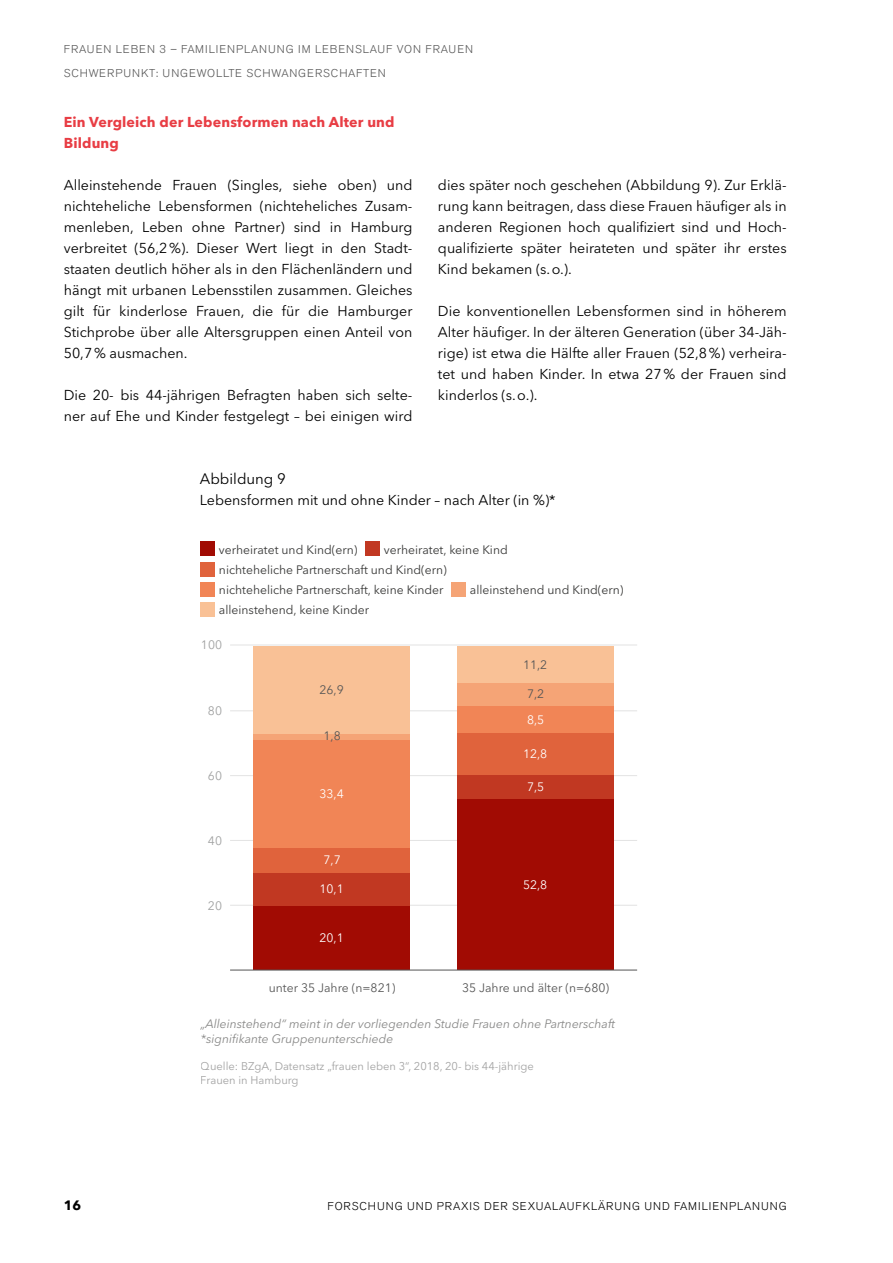
<style>
.page{position:relative;width:893px;height:1263px;background:#fff}
.page>*{position:absolute;margin:0;border:0;box-sizing:border-box;transform-origin:0 0}
.t1{font:15px "Avenir Next LT Pro";color:#000}
.t2{font:14.25px/21px "Avenir Next LT Pro";color:#000;text-align:justify}
.t3{font:700 14.25px/21px "Avenir Next LT Pro";letter-spacing:.01em;color:#e83d44}
.t4{font:700 13.5px "Avenir Next LT Pro";color:#000}
.t5{font:12.15px/20.2px "Avenir Next LT Pro";color:#383837}
.t6{font:italic 12.15px/15.1px "Avenir Next LT Pro";color:#878786}
.t7{font:12.15px "Avenir Next LT Pro";color:#565656}
.t8{font:12.15px "Avenir Next LT Pro";color:#fff}
.t9{font:12.15px "Avenir Next LT Pro";color:#a0a1a1}
.t10{font:300 11.25px/24px "Akzidenz Grotesk BQ";letter-spacing:.08em;color:#565656}
.t11{font:300 11.25px "Akzidenz Grotesk BQ";letter-spacing:.08em;color:#000}
.t12{font:11.1px/14.2px "Avenir Next LT Pro";color:#a3a3a3}
</style>
<div class="page">
<div style="left:201px;top:542px;width:14px;height:14px;background:#a10b03"></div>
<div style="left:366px;top:542px;width:14px;height:14px;background:#c13822"></div>
<div style="left:201px;top:562px;width:14px;height:14px;background:#e0633c"></div>
<div style="left:201px;top:582px;width:14px;height:14px;background:#f18556"></div>
<div style="left:452px;top:582px;width:14px;height:14px;background:#f5a476"></div>
<div style="left:201px;top:602px;width:14px;height:15px;background:#f9c196"></div>
<hr style="left:230px;top:644px;width:407px;height:1px;background:#e3e3e3">
<hr style="left:230px;top:710px;width:407px;height:1px;background:#e3e3e3">
<hr style="left:230px;top:775px;width:407px;height:1px;background:#e3e3e3">
<hr style="left:230px;top:840px;width:407px;height:1px;background:#e3e3e3">
<hr style="left:230px;top:905px;width:407px;height:1px;background:#e3e3e3">
<div style="left:253px;top:905px;width:157px;height:65px;background:#a10b03"></div>
<div style="left:253px;top:873px;width:157px;height:32px;background:#c13822"></div>
<div style="left:253px;top:847px;width:157px;height:26px;background:#e0633c"></div>
<div style="left:253px;top:739px;width:157px;height:108px;background:#f18556"></div>
<div style="left:253px;top:733px;width:157px;height:6px;background:#f5a476"></div>
<div style="left:253px;top:646px;width:157px;height:87px;background:#f9c196"></div>
<div style="left:457px;top:799px;width:156px;height:171px;background:#a10b03"></div>
<div style="left:457px;top:775px;width:156px;height:24px;background:#c13822"></div>
<div style="left:457px;top:733px;width:156px;height:42px;background:#e0633c"></div>
<div style="left:457px;top:706px;width:156px;height:27px;background:#f18556"></div>
<div style="left:457px;top:682px;width:156px;height:24px;background:#f5a476"></div>
<div style="left:457px;top:646px;width:156px;height:36px;background:#f9c196"></div>
<hr style="left:230px;top:969px;width:407px;height:1px;background:#565656">
<p class="t10" style="left:64px;top:37px;width:411px">FRAUEN LEBEN 3 – FAMILIENPLANUNG IM LEBENSLAUF VON FRAUEN<br>SCHWERPUNKT: UNGEWOLLTE SCHWANGERSCHAFTEN</p>
<p class="t3" style="left:64px;top:112px;width:332px">Ein Vergleich der Lebensformen nach Alter und<br>Bildung</p>
<p class="t2" style="left:64px;top:175px;width:350px">Alleinstehende Frauen (Singles, siehe oben) und nichteheliche Lebensformen (nichteheliches Zusam&shy;menleben, Leben ohne Partner) sind in Hamburg verbreitet (56,2%). Dieser Wert liegt in den Stadt&shy;staaten deutlich höher als in den Flächenländern und hängt mit urbanen Lebensstilen zusammen. Gleiches gilt für kinderlose Frauen, die für die Hamburger Stichprobe über alle Altersgruppen einen Anteil von 50,7% ausmachen.</p>
<p class="t2" style="left:64px;top:385px;width:350px">Die 20- bis 44-jährigen Befragten haben sich selte&shy;ner auf Ehe und Kinder festgelegt – bei einigen wird</p>
<p class="t2" style="left:438px;top:175px;width:350px">dies später noch geschehen (Abbildung 9). Zur Erklä&shy;rung kann beitragen, dass diese Frauen häufiger als in anderen Regionen hoch qualifiziert sind und Hoch&shy;qualifizierte später heirateten und später ihr erstes Kind bekamen (s.o.).</p>
<p class="t2" style="left:438px;top:301px;width:350px">Die konventionellen Lebensformen sind in höherem Alter häufiger. In der älteren Generation (über 34-Jäh&shy;rige) ist etwa die Hälfte aller Frauen (52,8%) verheira&shy;tet und haben Kinder. In etwa 27% der Frauen sind kinderlos (s.o.).</p>
<p class="t1" style="left:200px;top:470px;width:88px">Abbildung 9</p>
<p class="t2" style="left:200px;top:490px;width:357px">Lebensformen mit und ohne Kinder – nach Alter (in %)*</p>
<p class="t5" style="left:219px;top:539px;width:140px">verheiratet und Kind(ern)</p>
<p class="t5" style="left:219px;top:539px;width:290px;text-indent:165px">verheiratet, keine Kind nichteheliche Partnerschaft und Kind(ern) nichteheliche Partnerschaft, keine Kinder</p>
<p class="t5" style="left:470px;top:580px;width:155px">alleinstehend und Kind(ern)</p>
<p class="t5" style="left:219px;top:600px;width:152px">alleinstehend, keine Kinder</p>
<p class="t9" style="left:201px;top:638px;width:23px">100</p>
<p class="t9" style="left:208px;top:704px;width:16px">80</p>
<p class="t9" style="left:208px;top:768px;width:16px">60</p>
<p class="t9" style="left:208px;top:833px;width:16px">40</p>
<p class="t9" style="left:208px;top:898px;width:16px">20</p>
<p class="t7" style="left:319px;top:682px;width:26px">26,9</p>
<p class="t7" style="left:323px;top:729px;width:19px">1,8</p>
<p class="t8" style="left:319px;top:786px;width:26px">33,4</p>
<p class="t8" style="left:323px;top:853px;width:19px">7,7</p>
<p class="t8" style="left:319px;top:882px;width:26px">10,1</p>
<p class="t8" style="left:319px;top:930px;width:26px">20,1</p>
<p class="t7" style="left:269px;top:980px;width:128px">unter 35 Jahre (n=821)</p>
<p class="t7" style="left:523px;top:657px;width:26px">11,2</p>
<p class="t7" style="left:527px;top:687px;width:19px">7,2</p>
<p class="t8" style="left:527px;top:712px;width:19px">8,5</p>
<p class="t8" style="left:523px;top:747px;width:26px">12,8</p>
<p class="t8" style="left:527px;top:779px;width:19px">7,5</p>
<p class="t8" style="left:523px;top:877px;width:26px">52,8</p>
<p class="t7" style="left:462px;top:980px;width:148px">35 Jahre und älter (n=680)</p>
<p class="t4" style="left:64px;top:1197px;width:19px">16</p>
<p class="t6" style="left:201px;top:1016px;width:416px">„Alleinstehend“ meint in der vorliegenden Studie Frauen ohne Partnerschaft *signifikante Gruppenunterschiede</p>
<p class="t12" style="left:201px;top:1058px;width:335px">Quelle: BZgA, Datensatz „frauen leben 3“, 2018, 20- bis 44-jährige<br>Frauen in Hamburg</p>
<p class="t11" style="left:328px;top:1199px;width:461px">FORSCHUNG UND PRAXIS DER SEXUALAUFKLÄRUNG UND FAMILIENPLANUNG</p>
</div>
